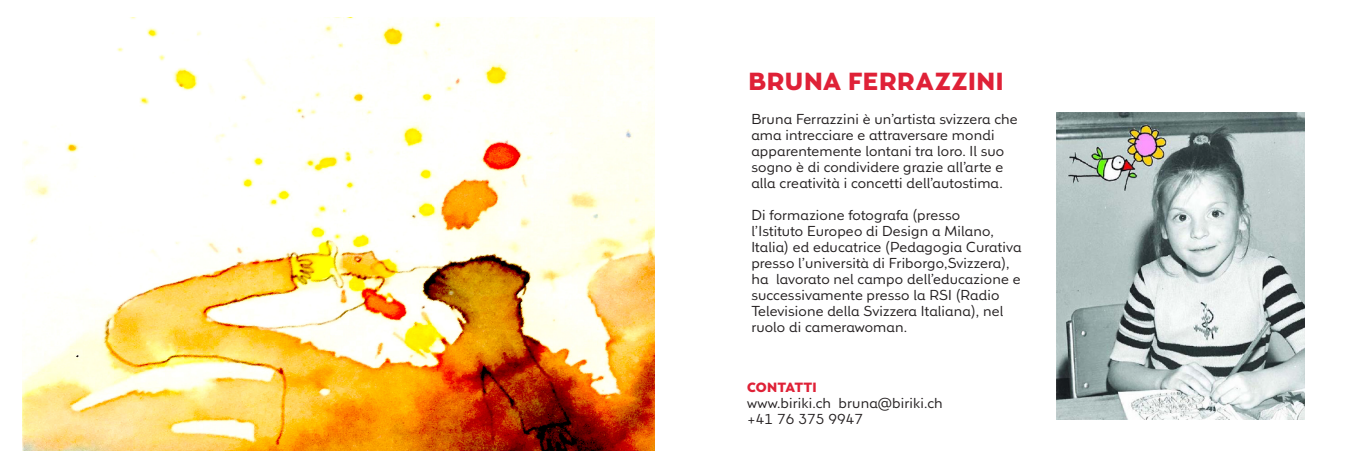
<style>
.page{position:relative;width:1361px;height:468px;background:#fff}
.page>*{position:absolute;margin:0;border:0;box-sizing:border-box;transform-origin:0 0}
.t1{font:800 24px "Remo Pro";letter-spacing:.025em;color:#df2137}
.t2{font:14px/16px "Remo Pro";letter-spacing:.01em;color:#231f20}
.t3{font:800 13px "Remo Pro";letter-spacing:.01em;color:#df2137}
</style>
<div class="page">
<img style="left:1056px;top:112px;width:248px;height:308px">
<img style="left:23px;top:18px;width:631px;height:432px">
<p class="t1" style="left:748px;top:65px;width:256px">BRUNA FERRAZZINI</p>
<p class="t2" style="left:751px;top:111px;width:268px">Bruna Ferrazzini è un’artista svizzera che ama intrecciare e attraversare mondi</p>
<p class="t2" style="left:751px;top:143px;width:254px;text-align:justify">apparentemente lontani tra loro. Il suo sogno è di condividere grazie all’arte e alla creatività i concetti dell’autostima.</p>
<p class="t2" style="left:751px;top:207px;width:210px">Di formazione fotografa (presso</p>
<p class="t2" style="left:751px;top:223px;width:244px">l’Istituto Europeo di Design a Milano,</p>
<p class="t2" style="left:751px;top:239px;width:272px">Italia) ed educatrice (Pedagogia Curativa presso l’università di Friborgo,Svizzera), ha lavorato nel campo dell’educazione e successivamente presso la RSI (Radio</p>
<p class="t2" style="left:751px;top:303px;width:253px">Televisione della Svizzera Italiana), nel ruolo di camerawoman.</p>
<p class="t3" style="left:747px;top:378px;width:71px">CONTATTI</p>
<p class="t2" style="left:747px;top:394px;width:197px">www.biriki.ch bruna@biriki.ch</p>
<p class="t2" style="left:747px;top:410px;width:118px">+41 76 375 9947</p>
</div>
